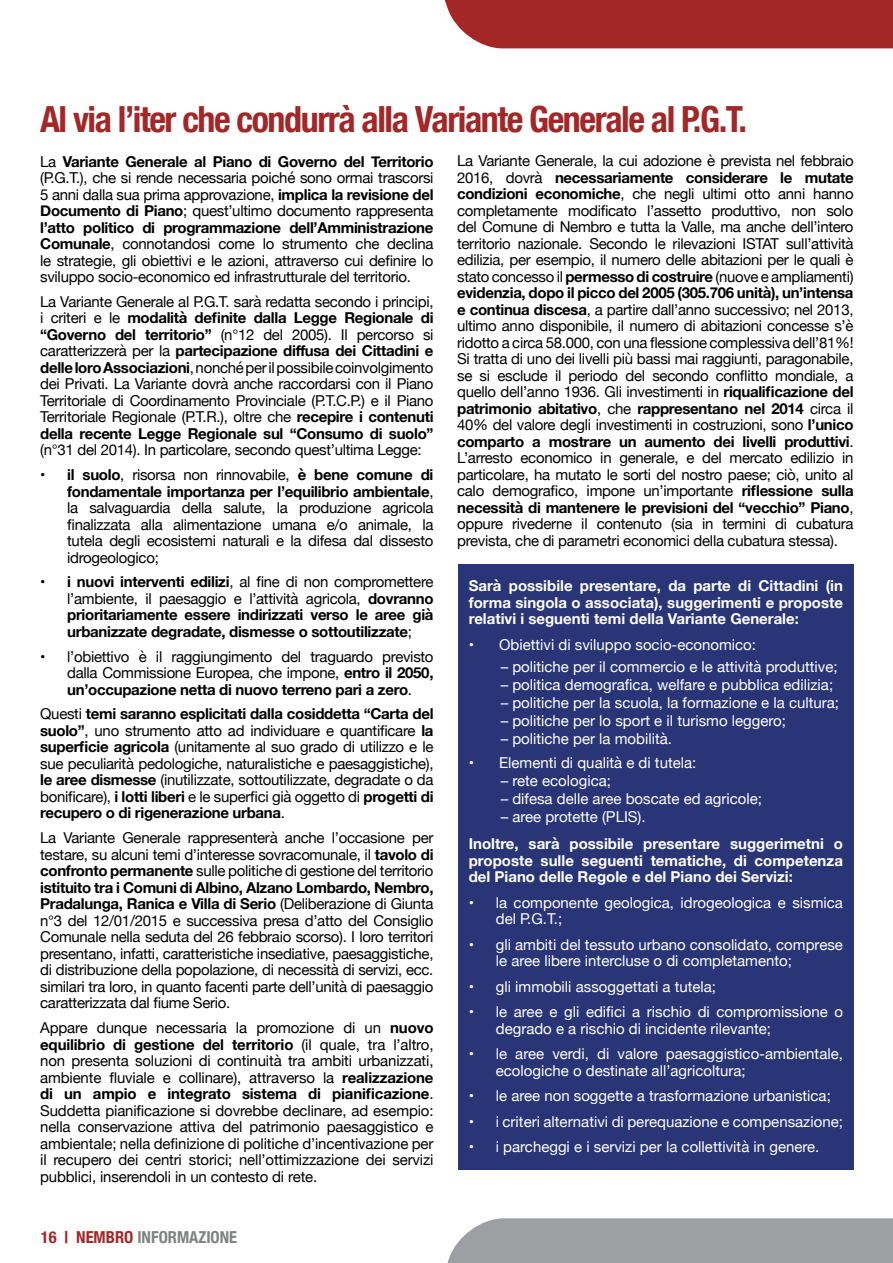
<style>
.page{position:relative;width:893px;height:1263px;background:#fff}
.page>*{position:absolute;margin:0;border:0;box-sizing:border-box;transform-origin:0 0}
.t1{font:700 condensed 36px "Helvetica Neue LT Com";letter-spacing:-.04em;color:#a42728}
.t2{font:700 condensed 16.5px "Helvetica Neue LT Com";color:#808181}
.t3{font:15px/16.5px "Helvetica Neue";letter-spacing:-.02em;color:#000;text-align:justify}
.t4{font:15px/16.5px "Helvetica Neue";color:#fff}
.t5{font:700 15px/16.5px "Helvetica Neue";color:#fff;text-align:justify}
.t6{font:700 15px/16.5px "Helvetica Neue";letter-spacing:-.02em;color:#000;text-align:justify}
.s1{font-weight:700}
.s2{font-weight:400}
.s3{color:#a42728}
</style>
<div class="page">
<div style="left:458px;top:564px;width:396px;height:605px;background:#293576"></div>
<div style="left:444px;top:0;width:449px;height:48px;background:#a42728"></div>
<div style="left:447px;top:1218px;width:446px;height:45px;background:#9d9fa2"></div>
<h1 class="t1" style="left:40px;top:98px;width:709px">Al via l’iter che condurrà alla Variante Generale al P.G.T.</h1>
<p class="t3" style="left:40px;top:154px;width:395px">La <span class="s1">Variante Generale al Piano di Governo del Territorio </span>(P.G.T.), che si rende necessaria poiché sono ormai trascorsi 5 anni dalla sua prima approvazione, <span class="s1">implica la revisione del Documento di Piano</span>; quest’ultimo documento rappresenta <span class="s1">l’atto politico di programmazione dell’Amministrazione Comunale</span>, connotandosi come lo strumento che declina le strategie, gli obiettivi e le azioni, attraverso cui definire lo sviluppo socio-economico ed infrastrutturale del territorio.</p>
<p class="t3" style="left:40px;top:294px;width:395px">La Variante Generale al P.G.T. sarà redatta secondo i principi, i criteri e le <span class="s1">modalità definite dalla Legge Regionale di “Governo del territorio”</span> (n°12 del 2005). Il percorso si caratterizzerà per la <span class="s1">partecipazione diffusa dei Cittadini e delle loro Associazioni</span>, nonché per il possibile coinvolgimento dei Privati. La Variante dovrà anche raccordarsi con il Piano Territoriale di Coordinamento Provinciale (P.T.C.P.) e il Piano Territoriale Regionale (P.T.R.), oltre che <span class="s1">recepire i contenuti della recente Legge Regionale sul “Consumo di suolo”</span></p>
<p class="t3" style="left:40px;top:443px;width:383px">(n°31 del 2014). In particolare, secondo quest’ultima Legge:</p>
<p class="t3" style="left:67px;top:467px;width:368px;text-indent:-27px"><span class="s1">• il suolo</span>, risorsa non rinnovabile, <span class="s1">è bene comune di fondamentale importanza per l’equilibrio ambientale</span>, la salvaguardia della salute, la produzione agricola finalizzata alla alimentazione umana e/o animale, la tutela degli ecosistemi naturali e la difesa dal dissesto idrogeologico;</p>
<p class="t6" style="left:67px;top:574px;width:368px;text-indent:-27px">• i nuovi interventi edilizi<span class="s2">, al fine di non compromettere l’ambiente, il paesaggio e l’attività agricola,</span> dovranno prioritariamente essere indirizzati verso le aree già urbanizzate degradate, dismesse o sottoutilizzate<span class="s2">;</span></p>
<p class="t3" style="left:67px;top:649px;width:368px;text-indent:-27px">• l’obiettivo è il raggiungimento del traguardo previsto dalla Commissione Europea, che impone, <span class="s1">entro il 2050, un’occupazione netta di nuovo terreno pari a zero</span>.</p>
<p class="t3" style="left:40px;top:707px;width:395px">Questi <span class="s1">temi saranno esplicitati dalla cosiddetta “Carta del suolo”</span>, uno strumento atto ad individuare e quantificare <span class="s1">la superficie agricola</span> (unitamente al suo grado di utilizzo e le sue peculiarità pedologiche, naturalistiche e paesaggistiche), <span class="s1">le aree dismesse</span> (inutilizzate, sottoutilizzate, degradate o da bonificare), <span class="s1">i lotti liberi</span> e le superfici già oggetto di <span class="s1">progetti di recupero o di rigenerazione urbana</span>.</p>
<p class="t3" style="left:40px;top:830px;width:395px">La Variante Generale rappresenterà anche l’occasione per testare, su alcuni temi d’interesse sovracomunale, il <span class="s1">tavolo di confronto permanente</span> sulle politiche di gestione del territorio <span class="s1">istituito tra i Comuni di Albino, Alzano Lombardo, Nembro, Pradalunga, Ranica e Villa di Serio</span> (Deliberazione di Giunta n°3 del 12/01/2015 e successiva presa d’atto del Consiglio Comunale nella seduta del 26 febbraio scorso). I loro territori presentano, infatti, caratteristiche insediative, paesaggistiche, di distribuzione della popolazione, di necessità di servizi, ecc. similari tra loro, in quanto facenti parte dell’unità di paesaggio caratterizzata dal fiume Serio.</p>
<p class="t3" style="left:40px;top:1020px;width:395px">Appare dunque necessaria la promozione di un <span class="s1">nuovo equilibrio di gestione del territorio</span> (il quale, tra l’altro, non presenta soluzioni di continuità tra ambiti urbanizzati, ambiente fluviale e collinare), attraverso la <span class="s1">realizzazione di un ampio e integrato sistema di pianificazione</span>.<br>Suddetta pianificazione si dovrebbe declinare, ad esempio: nella conservazione attiva del patrimonio paesaggistico e ambientale; nella definizione di politiche d’incentivazione per il recupero dei centri storici; nell’ottimizzazione dei servizi pubblici, inserendoli in un contesto di rete.</p>
<p class="t3" style="left:457px;top:154px;width:398px">La Variante Generale, la cui adozione è prevista nel febbraio 2016, dovrà <span class="s1">necessariamente considerare le mutate condizioni economiche</span>, che negli ultimi otto anni hanno completamente modificato l’assetto produttivo, non solo del Comune di Nembro e tutta la Valle, ma anche dell’intero territorio nazionale. Secondo le rilevazioni ISTAT sull’attività edilizia, per esempio, il numero delle abitazioni per le quali è stato concesso il <span class="s1">permesso di costruire</span> (nuove e ampliamenti) <span class="s1">evidenzia, dopo il picco del 2005 (305.706 unità), un’intensa e continua discesa</span>, a partire dall’anno successivo; nel 2013, ultimo anno disponibile, il numero di abitazioni concesse s’è ridotto a circa 58.000, con una flessione complessiva dell’81%!<br>Si tratta di uno dei livelli più bassi mai raggiunti, paragonabile, se si esclude il periodo del secondo conflitto mondiale, a quello dell’anno 1936. Gli investimenti in <span class="s1">riqualificazione del patrimonio abitativo</span>, che <span class="s1">rappresentano nel 2014</span> circa il 40% del valore degli investimenti in costruzioni, sono <span class="s1">l’unico comparto a mostrare un aumento dei livelli produttivi</span>.<br>L’arresto economico in generale, e del mercato edilizio in particolare, ha mutato le sorti del nostro paese; ciò, unito al calo demografico, impone un’importante <span class="s1">riflessione sulla necessità di mantenere le previsioni del “vecchio” Piano</span>, oppure rivederne il contenuto (sia in termini di cubatura prevista, che di parametri economici della cubatura stessa).</p>
<p class="t5" style="left:469px;top:578px;width:376px">Sarà possibile presentare, da parte di Cittadini (in forma singola o associata), suggerimenti e proposte relativi i seguenti temi della Variante Generale:</p>
<p class="t4" style="left:469px;top:637px;width:289px">• Obiettivi di sviluppo socio-economico:</p>
<p class="t4" style="left:501px;top:659px;width:339px">– politiche per il commercio e le attività produttive;</p>
<p class="t4" style="left:501px;top:677px;width:334px">– politica demografica, welfare e pubblica edilizia;</p>
<p class="t4" style="left:501px;top:695px;width:340px">– politiche per la scuola, la formazione e la cultura;</p>
<p class="t4" style="left:501px;top:713px;width:287px">– politiche per lo sport e il turismo leggero;</p>
<p class="t4" style="left:501px;top:731px;width:173px">– politiche per la mobilità.</p>
<p class="t4" style="left:469px;top:755px;width:229px">• Elementi di qualità e di tutela:</p>
<p class="t4" style="left:501px;top:773px;width:112px">– rete ecologica;</p>
<p class="t4" style="left:501px;top:791px;width:263px">– difesa delle aree boscate ed agricole;</p>
<p class="t4" style="left:501px;top:809px;width:147px">– aree protette (PLIS).</p>
<p class="t5" style="left:469px;top:836px;width:376px">Inoltre, sarà possibile presentare suggerimetni o proposte sulle seguenti tematiche, di competenza del Piano delle Regole e del Piano dei Servizi:</p>
<p class="t4" style="left:496px;top:895px;width:349px;text-indent:-27px">• la componente geologica, idrogeologica e sismica del P.G.T.;</p>
<p class="t4" style="left:496px;top:937px;width:349px;text-indent:-27px">• gli ambiti del tessuto urbano consolidato, comprese le aree libere intercluse o di completamento;</p>
<p class="t4" style="left:469px;top:979px;width:249px">• gli immobili assoggettati a tutela;</p>
<p class="t4" style="left:496px;top:1005px;width:349px;text-indent:-27px">• le aree e gli edifici a rischio di compromissione o degrado e a rischio di incidente rilevante;</p>
<p class="t4" style="left:496px;top:1047px;width:349px;text-indent:-27px">• le aree verdi, di valore paesaggistico-ambientale, ecologiche o destinate all’agricoltura;</p>
<p class="t4" style="left:469px;top:1089px;width:364px">• le aree non soggette a trasformazione urbanistica;</p>
<p class="t4" style="left:469px;top:1114px;width:376px">• i criteri alternativi di perequazione e compensazione;</p>
<p class="t4" style="left:469px;top:1140px;width:352px">• i parcheggi e i servizi per la collettività in genere.</p>
<p class="t2" style="left:41px;top:1227px;width:198px"><span class="s3">16 | NEMBRO</span> INFORMAZIONE</p>
</div>
